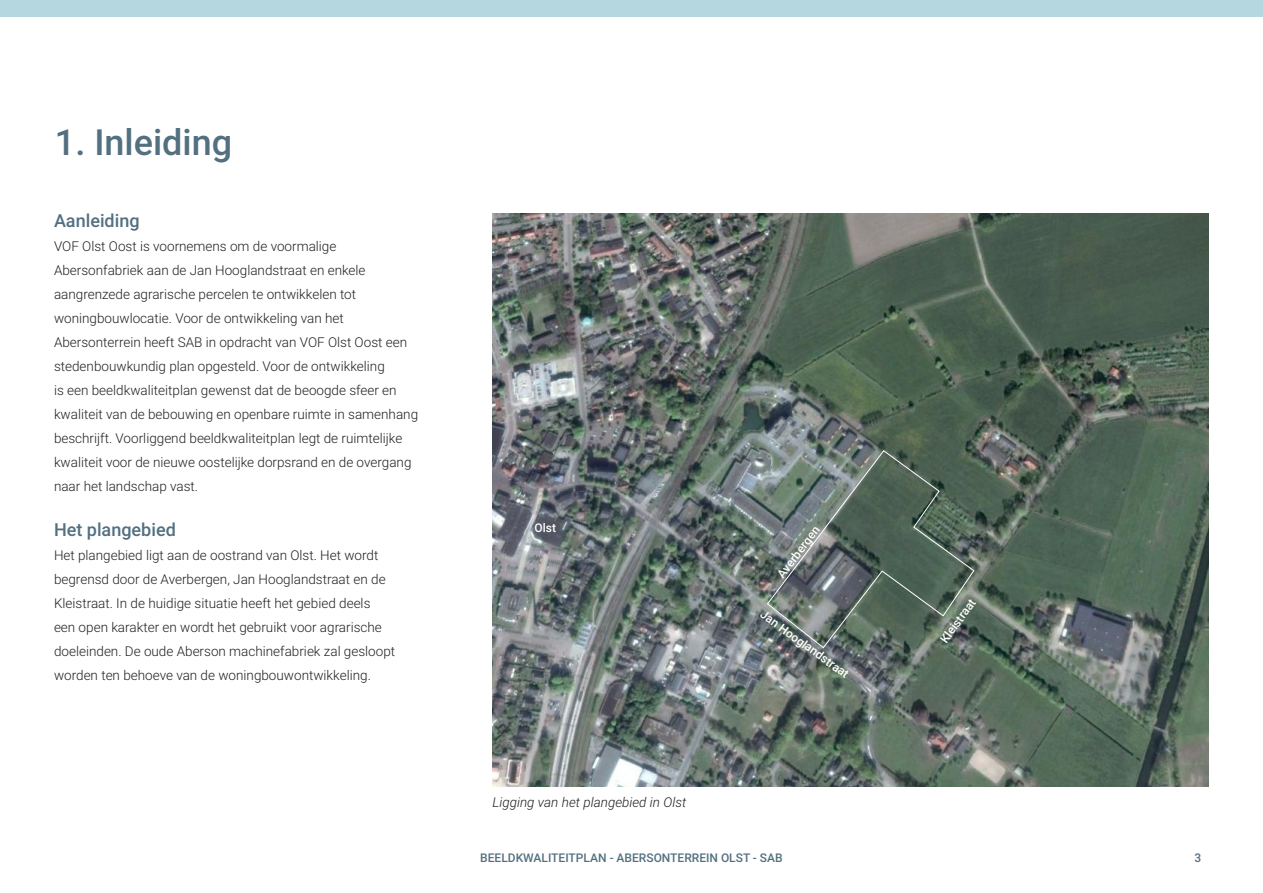
<style>
.page{position:relative;width:1263px;height:893px;background:#fff}
.page>*{position:absolute;margin:0;border:0;box-sizing:border-box;transform-origin:0 0}
.Titel{font:500 36px "Roboto";color:#537081}
.Titel-2{font:500 18px "Roboto";color:#537081}
.Tekst{font:300 13.5px/24px "Roboto";color:#231f20}
.onderschrift{font:italic 300 13.5px "Roboto";color:#231f20}
.t1{font:500 12px "Roboto";color:#537081}
.Titel-3{font:500 12px "Roboto";color:#fff}
</style>
<div class="page">
<div style="left:0;top:0;width:1263px;height:17px;background:#b5d7e0"></div>
<img style="left:492px;top:213px;width:717px;height:574px">
<svg style="left:766px;top:450px;width:209px;height:199px"></svg>
<p class="Titel" style="left:55px;top:117px;width:179px">1. Inleiding</p>
<p class="Titel-2" style="left:54px;top:208px;width:87px">Aanleiding</p>
<p class="Tekst" style="left:54px;top:233px;width:366px">VOF Olst Oost is voornemens om de voormalige Abersonfabriek aan de Jan Hooglandstraat en enkele aangrenzede agrarische percelen te ontwikkelen tot woningbouwlocatie. Voor de ontwikkeling van het Abersonterrein heeft SAB in opdracht van VOF Olst Oost een stedenbouwkundig plan opgesteld. Voor de ontwikkeling<br>is een beeldkwaliteitplan gewenst dat de beoogde sfeer en kwaliteit van de bebouwing en openbare ruimte in samenhang beschrijft. Voorliggend beeldkwaliteitplan legt de ruimtelijke kwaliteit voor de nieuwe oostelijke dorpsrand en de overgang naar het landschap vast.</p>
<p class="Titel-2" style="left:54px;top:517px;width:123px">Het plangebied</p>
<p class="Tekst" style="left:54px;top:543px;width:343px">Het plangebied ligt aan de oostrand van Olst. Het wordt begrensd door de Averbergen, Jan Hooglandstraat en de Kleistraat. In de huidige situatie heeft het gebied deels een open karakter en wordt het gebruikt voor agrarische doeleinden. De oude Aberson machinefabriek zal gesloopt worden ten behoeve van de woningbouwontwikkeling.</p>
<p class="Titel-3" style="left:534px;top:519px;width:23px">Olst</p>
<p class="onderschrift" style="left:492px;top:793px;width:195px">Ligging van het plangebied in Olst</p>
<p class="Titel-3" style="left:773px;top:571px;width:63px;rotate:-53deg">Averbergen</p>
<p class="Titel-3" style="left:767px;top:606px;width:108px;rotate:36deg">Jan Hooglandstraat</p>
<p class="Titel-3" style="left:936px;top:636px;width:53px;rotate:-54deg">Kleistraat</p>
<p class="t1" style="left:480px;top:850px;width:304px">BEELDKWALITEITPLAN - ABERSONTERREIN OLST - SAB</p>
<p class="t1" style="left:1194px;top:850px;width:8px">3</p>
</div>
